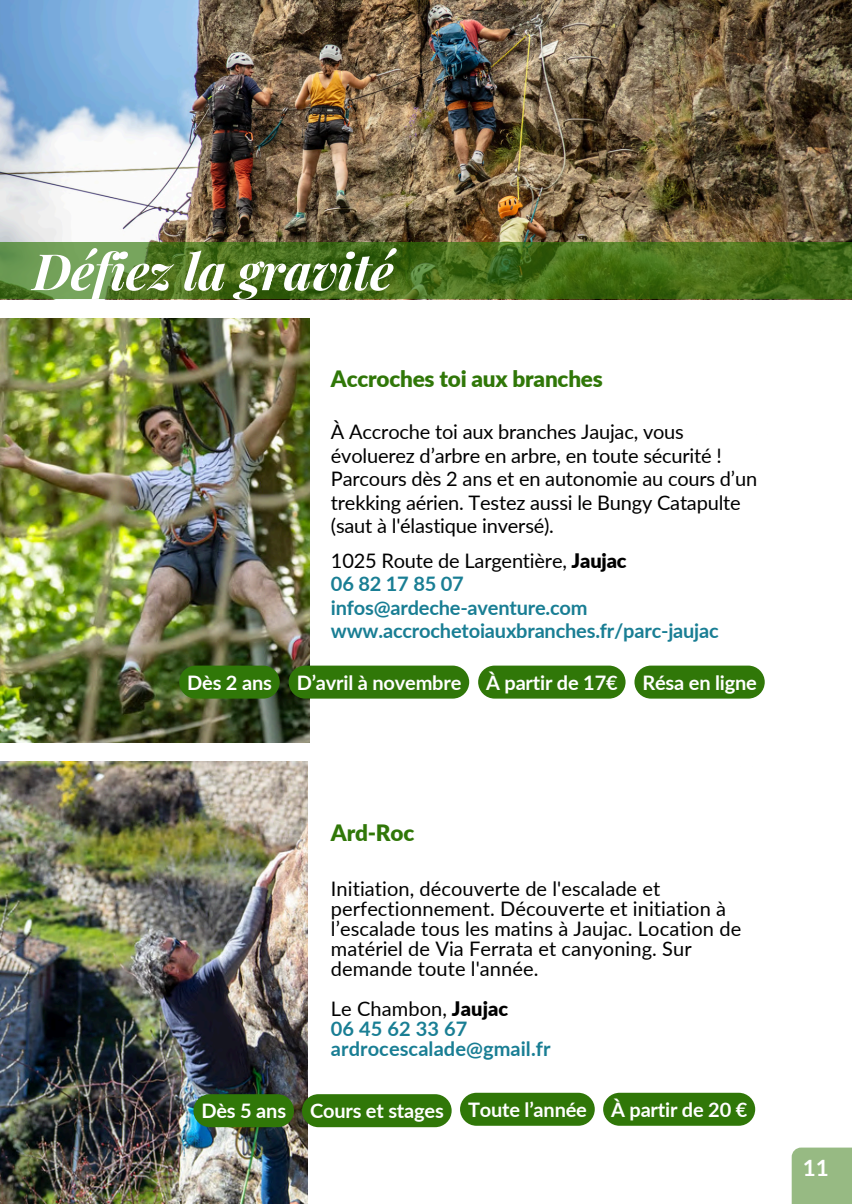
<style>
.page{position:relative;width:852px;height:1204px;background:#fff}
.page>*{position:absolute;margin:0;border:0;box-sizing:border-box;transform-origin:0 0}
.t1{font:italic 700 50px "Playfair Display";letter-spacing:-.01em;color:#fff}
.t2{font:900 22.5px "Lato";letter-spacing:-.01em;color:#307708}
.t3{font:700 22.5px "Lato";color:#fff}
.t4{font:20px/20px "Lato";letter-spacing:-.01em;color:#000}
.t5{font:700 20px "Lato";letter-spacing:-.01em;color:#197e94}
.t6{font:700 20px "Lato";letter-spacing:-.01em;color:#fff}
.s1{font-weight:900}
</style>
<div class="page">
<img style="left:0;top:0;width:851px;height:300px">
<svg style="left:0;top:242px;width:851px;height:57px;background:#4a7321"></svg>
<img style="left:0;top:761px;width:307px;height:443px">
<div style="left:193px;top:1094px;width:101px;height:33px;background:#307708;border-radius:17px"></div>
<div style="left:302px;top:1094px;width:149px;height:33px;background:#307708;border-radius:17px"></div>
<div style="left:460px;top:1093px;width:134px;height:33px;background:#307708;border-radius:17px"></div>
<div style="left:603px;top:1093px;width:152px;height:33px;background:#307708;border-radius:17px"></div>
<img style="left:0;top:318px;width:309px;height:424px">
<div style="left:288px;top:665px;width:181px;height:33px;background:#307708;border-radius:17px"></div>
<div style="left:179px;top:665px;width:100px;height:33px;background:#307708;border-radius:17px"></div>
<div style="left:478px;top:665px;width:147px;height:33px;background:#307708;border-radius:17px"></div>
<div style="left:634px;top:665px;width:130px;height:33px;background:#307708;border-radius:17px"></div>
<div style="left:791px;top:1147px;width:60px;height:57px;background:#97ba83"></div>
<p class="t1" style="left:33px;top:236px;width:362px">Défiez la gravité</p>
<p class="t2" style="left:331px;top:365px;width:273px">Accroches toi aux branches</p>
<h3 class="t4" style="left:331px;top:420px;width:427px;line-height:23.2px">À Accroche toi aux branches Jaujac, vous évoluerez d’arbre en arbre, en toute sécurité !<br>Parcours dès 2 ans et en autonomie au cours d’un trekking aérien. Testez aussi le Bungy Catapulte (saut à l'élastique inversé).</h3>
<h3 class="t4" style="left:331px;top:550px;width:297px">1025 Route de Largentière, <span class="s1">Jaujac</span></h3>
<h3 class="t5" style="left:331px;top:571px;width:134px">06 82 17 85 07</h3>
<h3 class="t5" style="left:331px;top:595px;width:258px">infos@ardeche-aventure.com</h3>
<p class="t5" style="left:331px;top:618px;width:389px">www.accrochetoiauxbranches.fr/parc-jaujac</p>
<h2 class="t6" style="left:187px;top:670px;width:86px">Dès 2 ans</h2>
<p class="t6" style="left:296px;top:670px;width:166px">D’avril à novembre</p>
<p class="t6" style="left:486px;top:670px;width:133px">À partir de 17€</p>
<p class="t6" style="left:642px;top:670px;width:116px">Résa en ligne</p>
<p class="t2" style="left:331px;top:819px;width:85px">Ard-Roc</p>
<h1 class="t4" style="left:331px;top:878px;width:411px">Initiation, découverte de l'escalade et perfectionnement. Découverte et initiation à l’escalade tous les matins à Jaujac. Location de matériel de Via Ferrata et canyoning. Sur demande toute l'année.</h1>
<p class="t4" style="left:331px;top:998px;width:179px">Le Chambon, <span class="s1">Jaujac</span></p>
<h2 class="t5" style="left:331px;top:1016px;width:138px">06 45 62 33 67</h2>
<p class="t5" style="left:331px;top:1036px;width:221px">ardrocescalade@gmail.fr</p>
<p class="t6" style="left:201px;top:1098px;width:86px">Dès 5 ans</p>
<p class="t6" style="left:310px;top:1098px;width:135px">Cours et stages</p>
<p class="t6" style="left:468px;top:1097px;width:120px">Toute l’année</p>
<p class="t6" style="left:611px;top:1097px;width:138px">À partir de 20 €</p>
<p class="t3" style="left:802px;top:1153px;width:27px">11</p>
</div>
